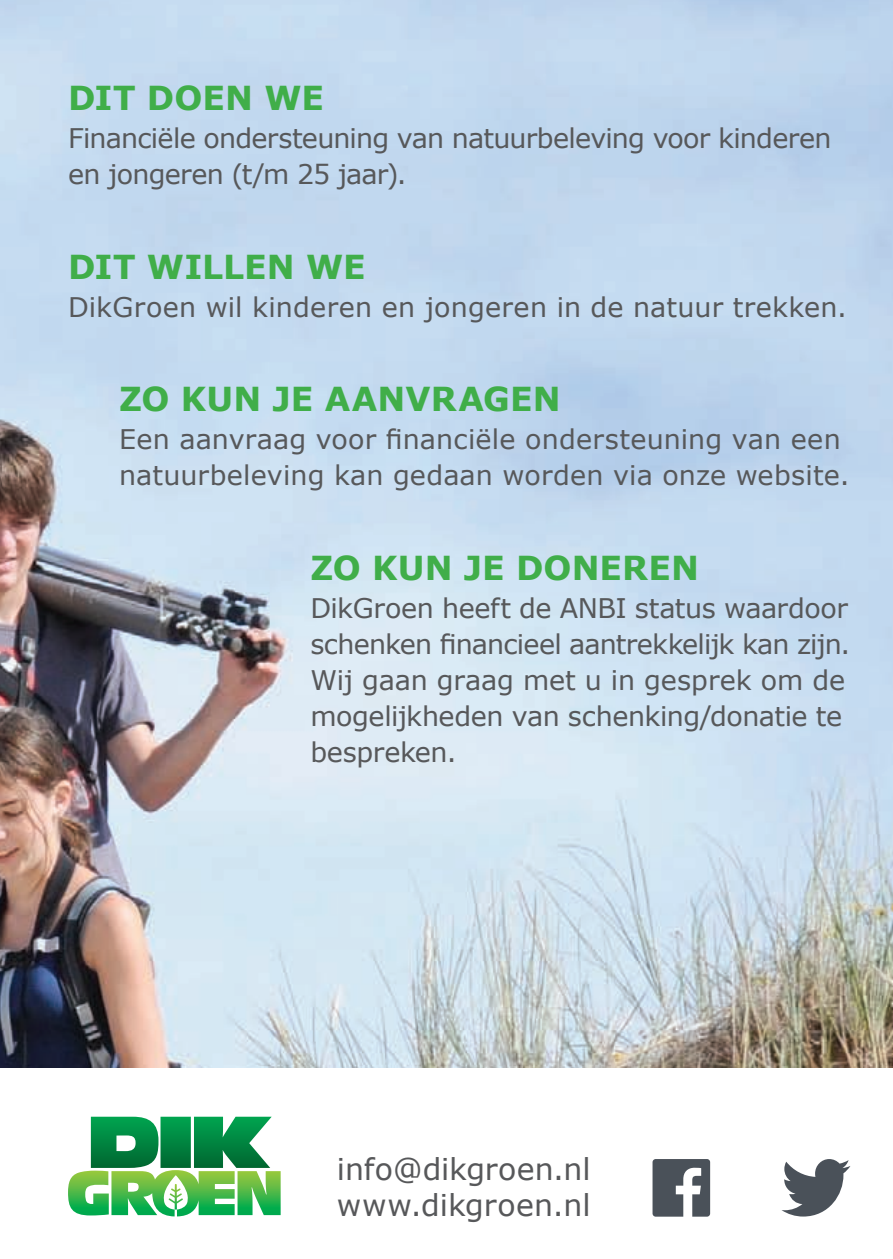
<style>
.page{position:relative;width:893px;height:1259px;background:#fff}
.page>*{position:absolute;margin:0;border:0;box-sizing:border-box;transform-origin:0 0}
.t1{font:700 33px "Verdana";color:#40ae49}
.t2{font:30px/36px "Verdana";color:#57585a}
.t3{font:27px/36px "Verdana";letter-spacing:-.01em;color:#57585a}
.t4{font:27px/36px "Verdana";letter-spacing:-.03em;color:#57585a}
.t5{font:27px "Verdana";letter-spacing:.01em;color:#57585a}
</style>
<div class="page">
<img style="left:0;top:0;width:893px;height:1068px">
<svg style="left:68px;top:1116px;width:213px;height:100px"></svg>
<svg style="left:652px;top:1159px;width:58px;height:57px"></svg>
<svg style="left:781px;top:1159px;width:69px;height:57px"></svg>
<p class="t1" style="left:68px;top:75px;width:257px">DIT DOEN WE</p>
<p class="t4" style="left:68px;top:120px;width:765px">Financiële ondersteuning van natuurbeleving voor kinderen en jongeren (t/m 25 jaar).</p>
<p class="t1" style="left:68px;top:243px;width:299px">DIT WILLEN WE</p>
<p class="t5" style="left:68px;top:288px;width:780px">DikGroen wil kinderen en jongeren in de natuur trekken.</p>
<p class="t1" style="left:119px;top:376px;width:443px">ZO KUN JE AANVRAGEN</p>
<p class="t3" style="left:119px;top:421px;width:732px">Een aanvraag voor financiële ondersteuning van een natuurbeleving kan gedaan worden via onze website.</p>
<p class="t1" style="left:310px;top:544px;width:390px">ZO KUN JE DONEREN</p>
<p class="t3" style="left:310px;top:590px;width:541px">DikGroen heeft de ANBI status waardoor schenken financieel aantrekkelijk kan zijn.<br>Wij gaan graag met u in gesprek om de mogelijkheden van schenking/donatie te bespreken.</p>
<p class="t2" style="left:337px;top:1150px;width:255px">info@dikgroen.nl www.dikgroen.nl</p>
</div>
